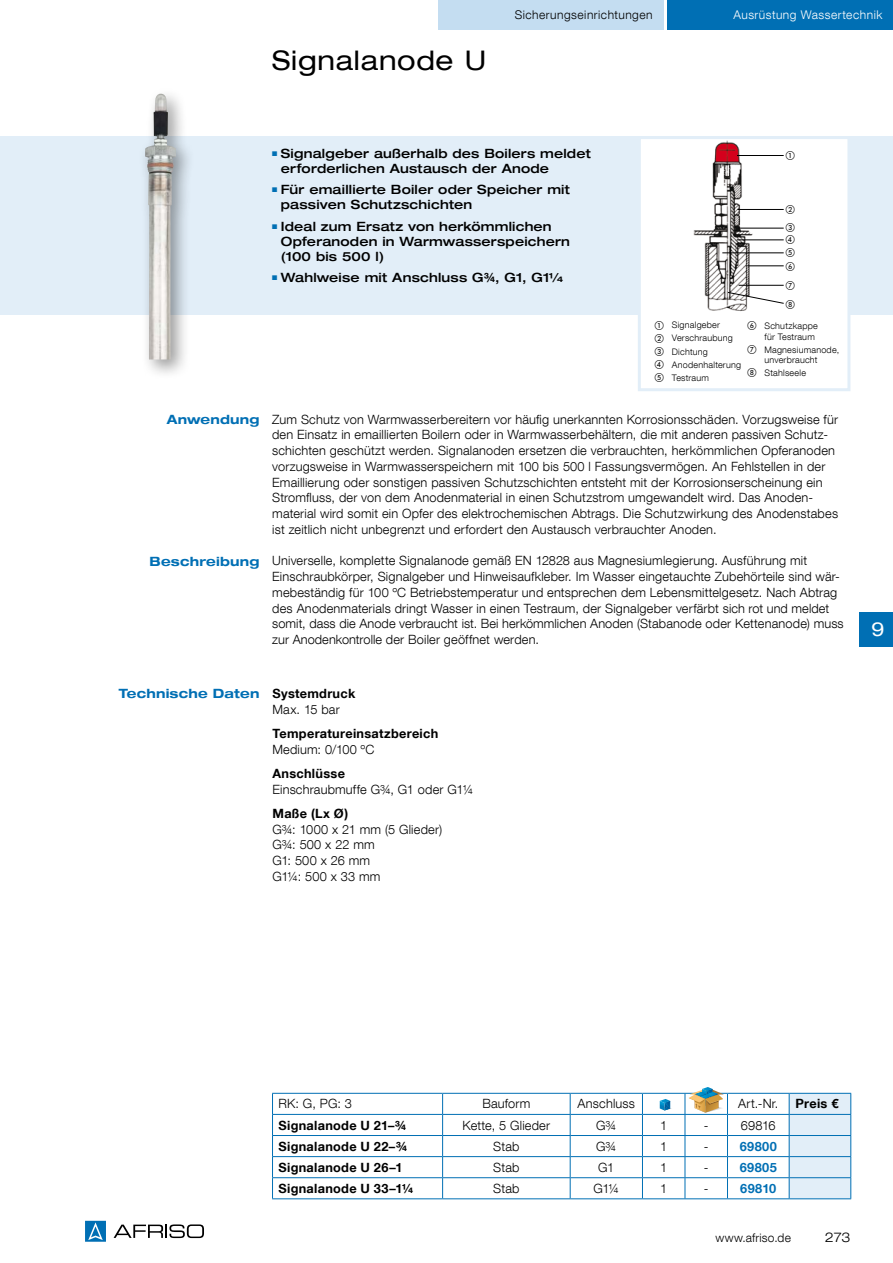
<style>
.page{position:relative;width:893px;height:1263px;background:#fff}
.page>*{position:absolute;margin:0;border:0;box-sizing:border-box;transform-origin:0 0}
.t1{font:expanded 27px "Helvetica Neue LT Com";letter-spacing:.03em;color:#000}
.t2{font:expanded 19.5px "Helvetica Neue LT Com";color:#fff}
.t3{font:300 expanded 13.5px "Helvetica Neue LT Com";color:#000}
.t4{font:300 12.75px/15.8px "Helvetica Neue LT Com";letter-spacing:.015em;color:#000}
.t5{font:500 expanded 12.75px/15px "Helvetica Neue LT Com";letter-spacing:.015em;color:#000}
.t6{font:700 12.75px "Helvetica Neue LT Com";letter-spacing:.02em;color:#000}
.t7{font:700 expanded 12.75px "Helvetica Neue LT Com";letter-spacing:.015em;color:#006fb4}
.t8{font:700 12.75px "Helvetica Neue LT Com";letter-spacing:.035em;color:#006fb4}
.t9{font:300 12px "Helvetica Neue LT Com";letter-spacing:.04em;color:#000}
.t10{font:300 12px "Helvetica Neue LT Com";letter-spacing:.04em;color:#fff}
.t11{font:300 12px "Helvetica Neue LT Com";letter-spacing:.02em;color:#000}
.t12{font:300 9px/13px "Helvetica Neue LT Com";letter-spacing:.025em;color:#000}
.t13{font:9px/13px "European Pi Std 1";color:#000;text-align:justify}
.s1{font-weight:700;font-stretch:normal}
</style>
<div class="page">
<div style="left:0;top:136px;width:893px;height:179px;background:#e2eef8"></div>
<div style="left:668px;top:0;width:225px;height:30px;background:#006fb4"></div>
<div style="left:438px;top:0;width:225px;height:30px;background:#c4ddf1"></div>
<svg style="left:114px;top:1224px;width:90px;height:14px"></svg>
<svg style="left:85px;top:1221px;width:21px;height:21px"></svg>
<div style="left:137px;top:86px;width:59px;height:294px;background:#000;opacity:.4"></div>
<img style="left:145px;top:94px;width:31px;height:265px">
<hr style="left:272px;top:1093px;width:171px;height:1px;background:#006fb4">
<hr style="left:443px;top:1093px;width:127px;height:1px;background:#006fb4">
<hr style="left:570px;top:1093px;width:72px;height:1px;background:#006fb4">
<hr style="left:642px;top:1093px;width:43px;height:1px;background:#006fb4">
<hr style="left:727px;top:1093px;width:62px;height:1px;background:#006fb4">
<hr style="left:272px;top:1114px;width:171px;height:1px;background:#006fb4">
<hr style="left:443px;top:1114px;width:127px;height:1px;background:#006fb4">
<hr style="left:570px;top:1114px;width:72px;height:1px;background:#006fb4">
<hr style="left:642px;top:1114px;width:43px;height:1px;background:#006fb4">
<hr style="left:727px;top:1114px;width:62px;height:1px;background:#006fb4">
<hr style="left:272px;top:1135px;width:171px;height:1px;background:#006fb4">
<hr style="left:443px;top:1135px;width:127px;height:1px;background:#006fb4">
<hr style="left:570px;top:1135px;width:72px;height:1px;background:#006fb4">
<hr style="left:642px;top:1135px;width:43px;height:1px;background:#006fb4">
<hr style="left:727px;top:1135px;width:62px;height:1px;background:#006fb4">
<hr style="left:272px;top:1156px;width:171px;height:1px;background:#006fb4">
<hr style="left:443px;top:1156px;width:127px;height:1px;background:#006fb4">
<hr style="left:570px;top:1156px;width:72px;height:1px;background:#006fb4">
<hr style="left:642px;top:1156px;width:43px;height:1px;background:#006fb4">
<hr style="left:727px;top:1156px;width:62px;height:1px;background:#006fb4">
<hr style="left:272px;top:1177px;width:171px;height:1px;background:#006fb4">
<svg style="left:272px;top:1094px;width:1px;height:104px"></svg>
<hr style="left:443px;top:1177px;width:127px;height:1px;background:#006fb4">
<svg style="left:442px;top:1094px;width:1px;height:104px"></svg>
<hr style="left:570px;top:1177px;width:72px;height:1px;background:#006fb4">
<svg style="left:570px;top:1094px;width:1px;height:104px"></svg>
<hr style="left:642px;top:1177px;width:43px;height:1px;background:#006fb4">
<svg style="left:642px;top:1094px;width:1px;height:104px"></svg>
<hr style="left:727px;top:1177px;width:62px;height:1px;background:#006fb4">
<svg style="left:789px;top:1093px;width:62px;height:105px;background:#d2e5f3"></svg>
<hr style="left:272px;top:1198px;width:171px;height:1px;background:#006fb4">
<hr style="left:443px;top:1198px;width:127px;height:1px;background:#006fb4">
<hr style="left:570px;top:1198px;width:72px;height:1px;background:#006fb4">
<hr style="left:642px;top:1198px;width:43px;height:1px;background:#006fb4">
<hr style="left:685px;top:1198px;width:42px;height:1px;background:#006fb4">
<hr style="left:727px;top:1198px;width:62px;height:1px;background:#006fb4">
<hr style="left:789px;top:1198px;width:62px;height:1px;background:#006fb4">
<svg style="left:685px;top:1087px;width:43px;height:111px"></svg>
<svg style="left:660px;top:1099px;width:12px;height:11px"></svg>
<div style="left:638px;top:136px;width:212px;height:255px;background:#fff;border:3px solid #e2eef8"></div>
<img style="left:694px;top:141px;width:59px;height:170px">
<hr style="left:737px;top:155px;width:47px;height:1px;background:#000">
<hr style="left:737px;top:209px;width:47px;height:1px;background:#000">
<hr style="left:739px;top:228px;width:45px;height:1px;background:#000">
<hr style="left:737px;top:240px;width:47px;height:1px;background:#000">
<hr style="left:722px;top:252px;width:62px;height:1px;background:#000">
<hr style="left:747px;top:265px;width:37px;height:1px;background:#000">
<div style="left:859px;top:612px;width:34px;height:34px;background:#006fb4"></div>
<svg style="left:727px;top:281px;width:57px;height:28px"></svg>
<h1 class="t1" style="left:272px;top:44px;width:216px">Signalanode U</h1>
<p class="t9" style="left:515px;top:7px;width:139px">Sicherungseinrichtungen</p>
<p class="t10" style="left:733px;top:7px;width:150px">Ausrüstung Wassertechnik</p>
<p class="t5" style="left:281px;top:145px;width:312px;text-indent:-9px"><sup>■</sup> Signalgeber außerhalb des Boilers meldet erforderlichen Austausch der Anode</p>
<p class="t5" style="left:281px;top:182px;width:291px;text-indent:-9px"><sup>■</sup> Für emaillierte Boiler oder Speicher mit passiven Schutzschichten</p>
<p class="t5" style="left:281px;top:218px;width:291px;text-indent:-9px"><sup>■</sup> Ideal zum Ersatz von herkömmlichen<br>Opferanoden in Warmwasserspeichern (100 bis 500 l)</p>
<p class="t5" style="left:272px;top:270px;width:293px"><sup>■</sup> Wahlweise mit Anschluss G<span class="s1">¾</span>, G1, G1¼</p>
<p class="t13" style="left:786px;top:233px;width:10px">④<br>⑤<br>⑥</p>
<p class="t7" style="left:167px;top:411px;width:94px">Anwendung</p>
<p class="t7" style="left:150px;top:553px;width:111px">Beschreibung</p>
<p class="t12" style="left:655px;top:318px;width:88px">① Signalgeber<br>② Verschraubung<br>③ Dichtung<br>④ Anodenhalterung<br>⑤ Testraum</p>
<p class="t12" style="left:764px;top:321px;width:55px;line-height:10.5px;text-indent:-17px">⑥ Schutzkappe für Testraum</p>
<p class="t12" style="left:747px;top:344px;width:93px;line-height:10.5px;text-align:center">⑦ Magnesiumanode, unverbraucht</p>
<p class="t12" style="left:747px;top:366px;width:60px">⑧ Stahlseele</p>
<p class="t4" style="left:272px;top:411px;width:567px">Zum Schutz von Warmwasserbereitern vor häufig unerkannten Korrosionsschäden. Vorzugsweise für den Einsatz in emaillierten Boilern oder in Warmwasserbehältern, die mit anderen passiven Schutz&shy;schichten geschützt werden. Signalanoden ersetzen die verbrauchten, herkömmlichen Opferanoden vorzugsweise in Warmwasserspeichern mit 100 bis 500 l Fassungsvermögen. An Fehlstellen in der Emaillierung oder sonstigen passiven Schutzschichten entsteht mit der Korrosionserscheinung ein Stromfluss, der von dem Anodenmaterial in einen Schutzstrom umgewandelt wird. Das Anoden&shy;material wird somit ein Opfer des elektrochemischen Abtrags. Die Schutzwirkung des Anodenstabes ist zeitlich nicht unbegrenzt und erfordert den Austausch verbrauchter Anoden.</p>
<p class="t4" style="left:272px;top:553px;width:573px">Universelle, komplette Signalanode gemäß EN 12828 aus Magnesiumlegierung. Ausführung mit Einschraubkörper, Signalgeber und Hinweisaufkleber. Im Wasser eingetauchte Zubehörteile sind wär&shy;mebeständig für 100 ºC Betriebstemperatur und entsprechen dem Lebensmittelgesetz. Nach Abtrag des Anodenmaterials dringt Wasser in einen Testraum, der Signalgeber verfärbt sich rot und meldet somit, dass die Anode verbraucht ist. Bei herkömmlichen Anoden (Stabanode oder Kettenanode) muss zur Anodenkontrolle der Boiler geöffnet werden.</p>
<p class="t7" style="left:119px;top:685px;width:142px">Technische Daten</p>
<p class="t6" style="left:272px;top:685px;width:84px">Systemdruck</p>
<p class="t4" style="left:272px;top:701px;width:69px">Max. 15 bar</p>
<p class="t6" style="left:272px;top:725px;width:167px">Temperatureinsatzbereich</p>
<p class="t4" style="left:272px;top:741px;width:104px">Medium: 0/100 ºC</p>
<p class="t6" style="left:272px;top:765px;width:74px">Anschlüsse</p>
<p class="t4" style="left:272px;top:781px;width:202px">Einschraubmuffe G¾, G1 oder G1¼</p>
<p class="t6" style="left:272px;top:805px;width:77px">Maße (Lx Ø)</p>
<p class="t4" style="left:272px;top:821px;width:171px">G¾: 1000 x 21 mm (5 Glieder)<br>G¾: 500 x 22 mm<br>G1: 500 x 26 mm<br>G1¼: 500 x 33 mm</p>
<h2 class="t2" style="left:871px;top:617px;width:15px">9</h2>
<p class="t4" style="left:279px;top:1096px;width:75px">RK: G, PG: 3</p>
<p class="t4" style="left:482px;top:1096px;width:49px">Bauform</p>
<p class="t4" style="left:578px;top:1096px;width:59px">Anschluss</p>
<p class="t4" style="left:738px;top:1096px;width:42px">Art.-Nr.</p>
<p class="t6" style="left:795px;top:1096px;width:44px">Preis €</p>
<p class="t6" style="left:279px;top:1117px;width:129px">Signalanode U 21–¾</p>
<p class="t4" style="left:463px;top:1117px;width:89px">Kette, 5 Glieder</p>
<p class="t4" style="left:596px;top:1117px;width:22px">G¾</p>
<p class="t4" style="left:660px;top:1117px;width:9px">1</p>
<p class="t4" style="left:704px;top:1117px;width:6px">-</p>
<p class="t4" style="left:741px;top:1117px;width:36px">69816</p>
<p class="t6" style="left:279px;top:1138px;width:130px">Signalanode U 22–¾</p>
<p class="t4" style="left:493px;top:1138px;width:28px">Stab</p>
<p class="t4" style="left:596px;top:1138px;width:22px">G¾</p>
<p class="t4" style="left:660px;top:1138px;width:9px">1</p>
<p class="t4" style="left:704px;top:1138px;width:6px">-</p>
<p class="t8" style="left:740px;top:1138px;width:39px">69800</p>
<p class="t6" style="left:279px;top:1159px;width:126px">Signalanode U 26–1</p>
<p class="t4" style="left:493px;top:1159px;width:28px">Stab</p>
<p class="t4" style="left:598px;top:1159px;width:18px">G1</p>
<p class="t4" style="left:660px;top:1159px;width:9px">1</p>
<p class="t4" style="left:704px;top:1159px;width:6px">-</p>
<p class="t8" style="left:740px;top:1159px;width:39px">69805</p>
<p class="t6" style="left:278px;top:1180px;width:136px">Signalanode U 33–1¼</p>
<p class="t4" style="left:493px;top:1180px;width:28px">Stab</p>
<p class="t4" style="left:593px;top:1180px;width:27px">G1¼</p>
<p class="t4" style="left:660px;top:1180px;width:9px">1</p>
<p class="t4" style="left:704px;top:1180px;width:6px">-</p>
<p class="t8" style="left:740px;top:1180px;width:38px">69810</p>
<p class="t11" style="left:715px;top:1230px;width:77px">www.afriso.de</p>
<p class="t3" style="left:825px;top:1228px;width:27px">273</p>
</div>
